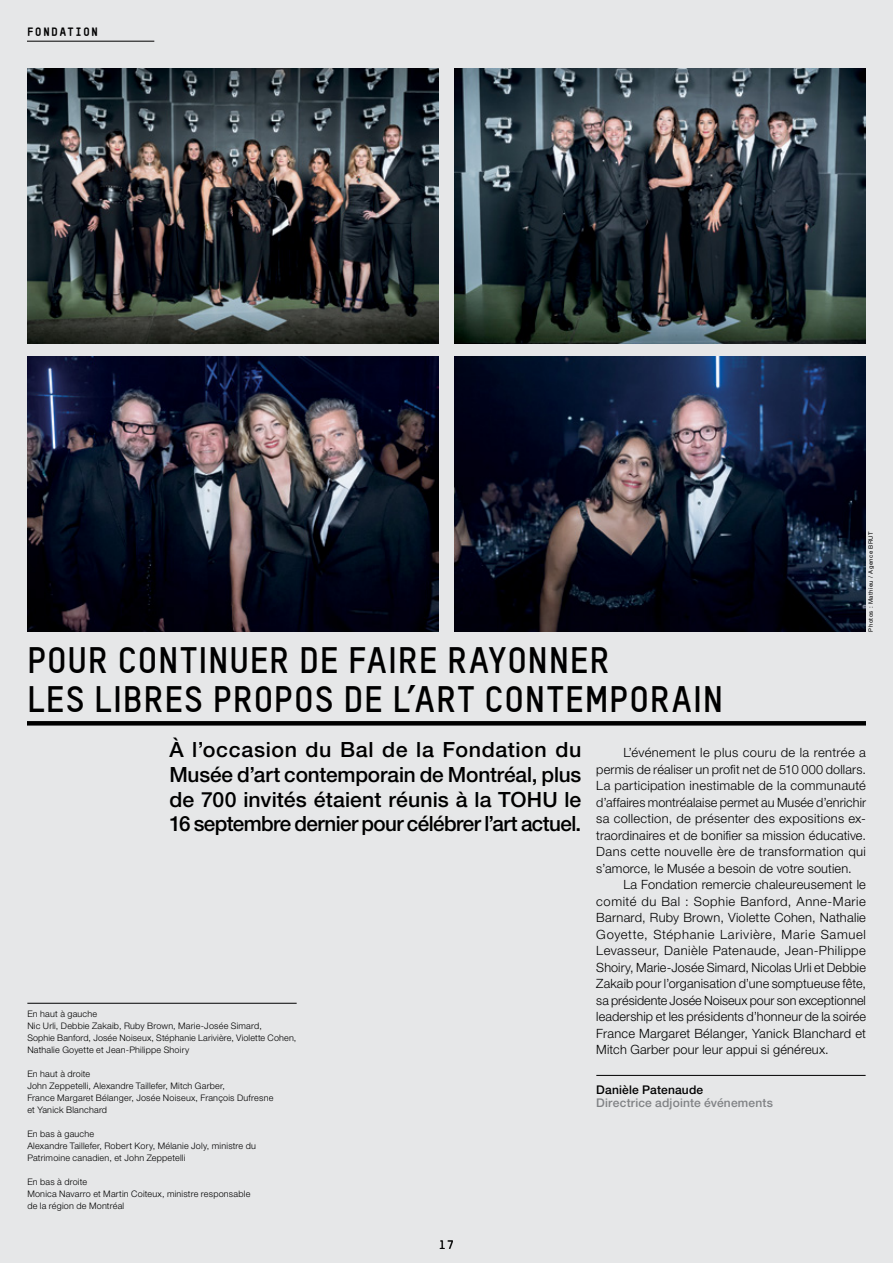
<style>
.page{position:relative;width:893px;height:1263px;background:#e6e7e8}
.page>*{position:absolute;margin:0;border:0;box-sizing:border-box;transform-origin:0 0}
.t1{font:700 36px/39px "TSTAR";letter-spacing:.025em;color:#000}
.t2{font:500 21px/24.8px "Helvetica Neue LT Pro";letter-spacing:-.025em;color:#000;text-align:justify}
.t3{font:300 12.75px/16.5px "Helvetica Neue LT Pro";letter-spacing:.015em;color:#000;text-align:justify}
.t4{font:500 12px "Helvetica Neue LT Pro";letter-spacing:.015em;color:#808285}
.t5{font:500 12px "Helvetica Neue LT Pro";letter-spacing:.015em;color:#000}
.t6{font:900 12px "TSTAR Mono Round";letter-spacing:.075em;color:#000}
.t7{font:700 12px "TSTAR Mono Round";color:#000}
.t8{font:300 9px/12px "Helvetica Neue LT Pro";letter-spacing:.025em;color:#000}
.t9{font:6px "Helvetica Neue LT Pro";letter-spacing:.07em;color:#000}
</style>
<div class="page">
<img style="left:27px;top:69px;width:412px;height:275px">
<img style="left:454px;top:69px;width:412px;height:275px">
<img style="left:27px;top:356px;width:412px;height:275px">
<img style="left:454px;top:356px;width:412px;height:275px">
<svg style="left:27px;top:721px;width:839px;height:4px;fill:#000"></svg>
<hr style="left:27px;top:41px;width:127px;height:1px;background:#000">
<hr style="left:27px;top:1003px;width:270px;height:1px;background:#000">
<hr style="left:596px;top:1075px;width:270px;height:1px;background:#000">
<p class="t6" style="left:27px;top:25px;width:73px">FONDATION</p>
<h1 class="t1" style="left:27px;top:640px;width:698px">POUR CONTINUER DE FAIRE RAYONNER<br>LES LIBRES PROPOS DE L’ART CONTEMPORAIN</h1>
<p class="t9" style="left:867px;top:631px;width:101px;rotate:-90deg">Photos : Mathieu / Agence BRUT</p>
<h2 class="t2" style="left:169px;top:737px;width:414px">À l’occasion du Bal de la Fondation du Musée d’art contemporain de Montréal, plus de 700 invités étaient réunis à la TOHU le 16 septembre dernier pour célébrer l’art actuel.</h2>
<p class="t8" style="left:27px;top:1008px;width:270px">En haut à gauche<br>Nic Urli, Debbie Zakaib, Ruby Brown, Marie-Josée Simard,<br>Sophie Banford, Josée Noiseux, Stéphanie Larivière, Violette Cohen, Nathalie Goyette et Jean-Philippe Shoiry</p>
<p class="t8" style="left:27px;top:1068px;width:248px">En haut à droite<br>John Zeppetelli, Alexandre Taillefer, Mitch Garber,<br>France Margaret Bélanger, Josée Noiseux, François Dufresne et Yanick Blanchard</p>
<p class="t8" style="left:27px;top:1128px;width:230px">En bas à gauche<br>Alexandre Taillefer, Robert Kory, Mélanie Joly, ministre du<br>Patrimoine canadien, et John Zeppetelli</p>
<p class="t8" style="left:27px;top:1176px;width:224px">En bas à droite<br>Monica Navarro et Martin Coiteux, ministre responsable de la région de Montréal</p>
<p class="t7" style="left:439px;top:1238px;width:17px">17</p>
<p class="t3" style="left:596px;top:744px;width:271px;text-indent:27px">L’événement le plus couru de la rentrée a permis de réaliser un profit net de 510 000 dollars.<br>La participation inestimable de la communauté d’affaires montréalaise permet au Musée d’enrichir sa collection, de présenter des expositions ex&shy;traordinaires et de bonifier sa mission éducative.<br>Dans cette nouvelle ère de transformation qui s’amorce, le Musée a besoin de votre soutien.</p>
<p class="t3" style="left:596px;top:876px;width:271px;text-indent:27px">La Fondation remercie chaleureusement le comité du Bal : Sophie Banford, Anne-Marie Barnard, Ruby Brown, Violette Cohen, Nathalie Goyette, Stéphanie Larivière, Marie Samuel Levasseur, Danièle Patenaude, Jean-Philippe Shoiry, Marie-Josée Simard, Nicolas Urli et Debbie Zakaib pour l’organisation d’une somptueuse fête, sa présidente Josée Noiseux pour son exceptionnel leadership et les présidents d’honneur de la soirée France Margaret Bélanger, Yanick Blanchard et Mitch Garber pour leur appui si généreux.</p>
<p class="t5" style="left:596px;top:1082px;width:108px">Danièle Patenaude</p>
<p class="t4" style="left:596px;top:1096px;width:178px">Directrice adjointe événements</p>
</div>
